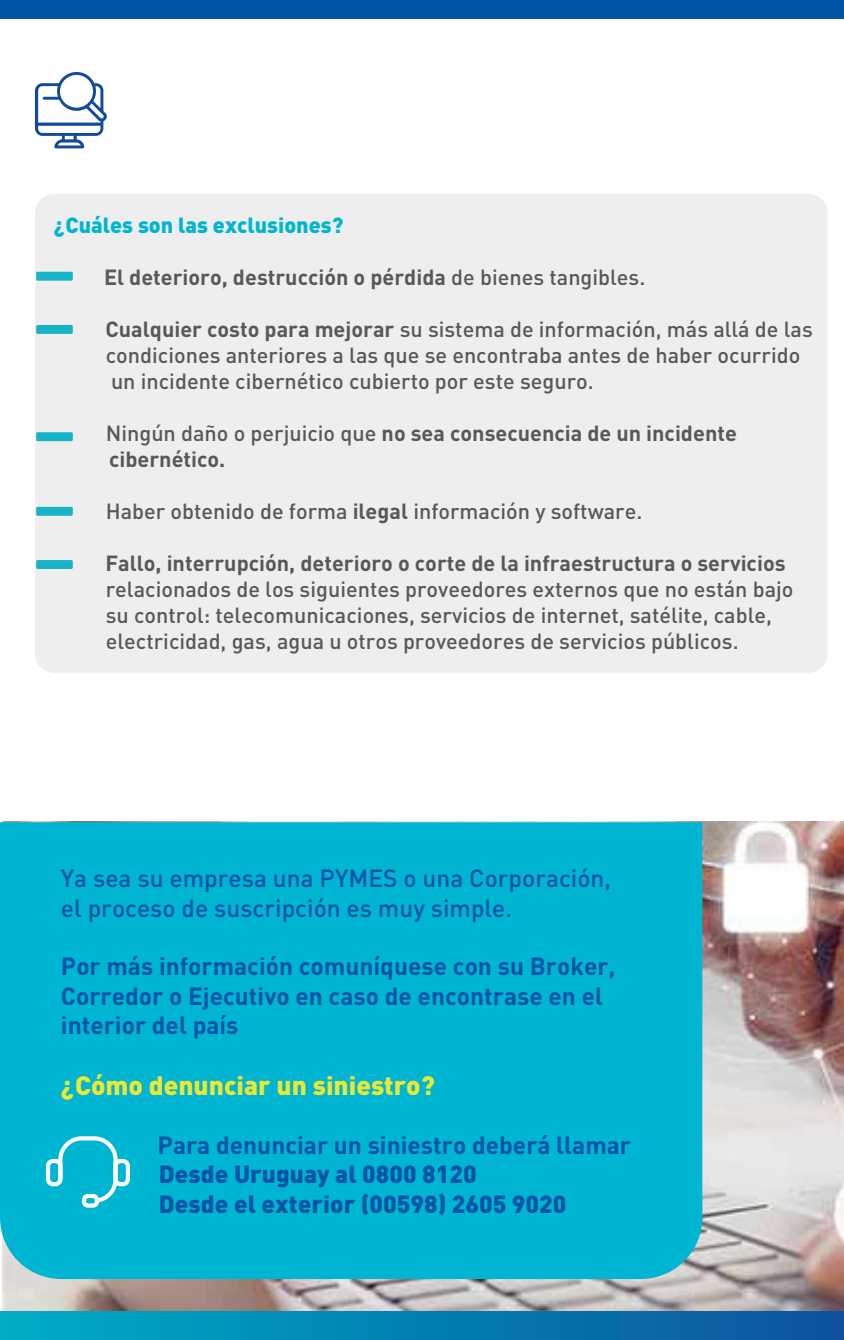
<style>
.page{position:relative;width:844px;height:1340px;background:#fff}
.page>*{position:absolute;margin:0;border:0;box-sizing:border-box;transform-origin:0 0}
.t1{font:900 26.25px "DIN Pro";color:#ebe835}
.t2{font:700 24.5px/29.4px "DIN Pro";color:#0154a6}
.t3{font:500 24.5px/29.4px "DIN Pro";color:#0154a6}
.t4{font:900 24.5px/29.4px "DIN Pro";color:#0154a6}
.t5{font:500 21.7px/25.9px "DIN Pro";color:#57585a}
.t6{font:700 21.7px/25.9px "DIN Pro";color:#57585a}
.t7{font:900 21.7px "DIN Pro";color:#00b5d1}
.s1{font-weight:500}
.s2{font-weight:700}
</style>
<div class="page">
<img style="left:2px;top:821px;width:841px;height:490px">
<div style="left:35px;top:194px;width:792px;height:479px;background:#edeeed;border-radius:19px"></div>
<svg style="left:35px;top:72px;width:72px;height:76px"></svg>
<div style="left:36px;top:272px;width:37px;height:9px;background:#17b3c7"></div>
<div style="left:36px;top:325px;width:37px;height:9px;background:#17b3c7"></div>
<div style="left:36px;top:432px;width:37px;height:9px;background:#17b3c7"></div>
<div style="left:36px;top:507px;width:37px;height:9px;background:#17b3c7"></div>
<div style="left:36px;top:560px;width:37px;height:9px;background:#17b3c7"></div>
<div style="left:0;top:822px;width:702px;height:456px;background:#00b5d1"></div>
<div style="left:0;top:1311px;width:843px;height:28px;background:linear-gradient(to right,#00aec5,#0c529c)"></div>
<div style="left:0;top:0;width:843px;height:19px;background:#0154a6"></div>
<div style="left:46px;top:1158px;width:16px;height:28px;border:4px solid #fff;border-radius:5px"></div>
<div style="left:113px;top:1158px;width:17px;height:28px;border:4px solid #fff;border-radius:5px"></div>
<div style="left:82px;top:1193px;width:17px;height:14px;border:4px solid #fff;border-radius:4px"></div>
<svg style="left:56px;top:1134px;width:64px;height:71px;background:#2ec2d9"></svg>
<p class="t7" style="left:54px;top:211px;width:291px">¿Cuáles son las exclusiones?</p>
<p class="t6" style="left:104px;top:264px;width:542px">El deterioro, destrucción o pérdida <span class="s1">de bienes tangibles.</span></p>
<p class="t5" style="left:105px;top:315px;width:708px"><span class="s2">Cualquier costo para mejorar</span> su sistema de información, más allá de las condiciones anteriores a las que se encontraba antes de haber ocurrido un incidente cibernético cubierto por este seguro.</p>
<p class="t6" style="left:106px;top:419px;width:632px"><span class="s1">Ningún daño o perjuicio que</span> no sea consecuencia de un incidente cibernético.</p>
<p class="t5" style="left:106px;top:497px;width:538px">Haber obtenido de forma <span class="s2">ilegal</span> información y software.</p>
<p class="t6" style="left:105px;top:549px;width:681px">Fallo, interrupción, deterioro o corte de la infraestructura o servicios</p>
<p class="t5" style="left:106px;top:575px;width:689px">relacionados de los siguientes proveedores externos que no están bajo su control: telecomunicaciones, servicios de internet, satélite, cable, electricidad, gas, agua u otros proveedores de servicios públicos.</p>
<p class="t3" style="left:61px;top:862px;width:551px">Ya sea su empresa una PYMES o una Corporación, el proceso de suscripción es muy simple.</p>
<p class="t2" style="left:61px;top:950px;width:556px">Por más información comuníquese con su Broker,<br>Corredor o Ejecutivo en caso de encontrase en el interior del país</p>
<p class="t1" style="left:61px;top:1067px;width:375px">¿Cómo denunciar un siniestro?</p>
<p class="t2" style="left:158px;top:1129px;width:475px">Para denunciar un siniestro deberá llamar</p>
<p class="t4" style="left:159px;top:1158px;width:409px">Desde Uruguay al 0800 8120<br>Desde el exterior (00598) 2605 9020</p>
</div>
